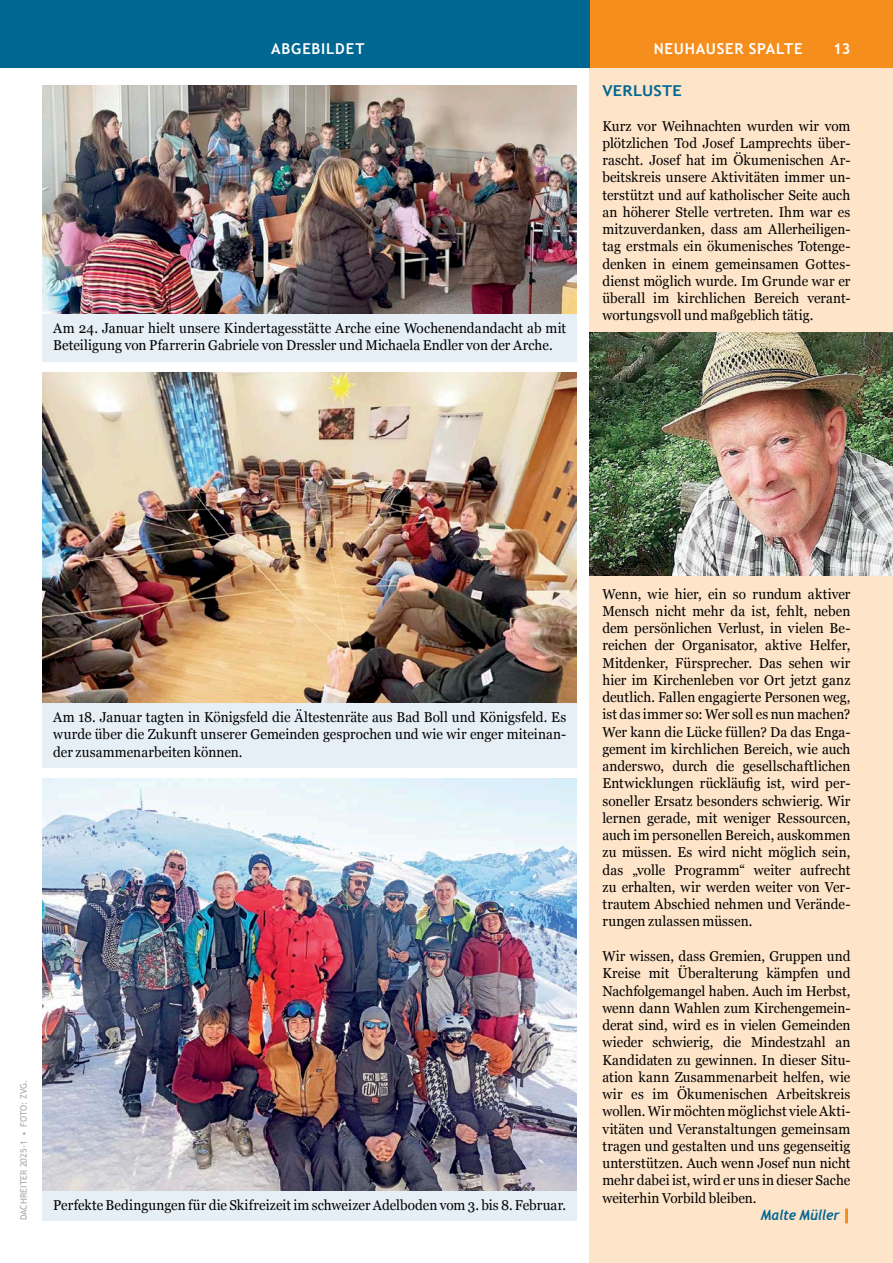
<style>
.page{position:relative;width:893px;height:1263px;background:#fff}
.page>*{position:absolute;margin:0;border:0;box-sizing:border-box;transform-origin:0 0}
.t1{font:700 15px "Trebuchet MS";letter-spacing:.055em;color:#fff}
.t2{font:700 15px "Trebuchet MS";letter-spacing:.015em;color:#006792;scale:1.1 1}
.t3{font:14.25px/17.2px "Georgia";color:#000;text-align:justify;scale:.95 1}
.t4{font:italic 700 14.25px "Trebuchet";letter-spacing:-.015em;color:#006792;scale:.95 1}
.t5{font:9px "Trebuchet MS";letter-spacing:.01em;color:#a7a9ac}
.s1{font-family:"Trebuchet MS";font-style:normal;color:#f68e1d}
</style>
<div class="page">
<div style="left:590px;top:68px;width:303px;height:1195px;background:#fee4c9"></div>
<div style="left:590px;top:0;width:303px;height:68px;background:#f68e1d"></div>
<div style="left:0;top:0;width:590px;height:68px;background:#006792"></div>
<img style="left:590px;top:333px;width:303px;height:242px">
<div style="left:43px;top:1182px;width:534px;height:38px;background:#e7eff6"></div>
<div style="left:43px;top:694px;width:534px;height:73px;background:#e7eff6"></div>
<div style="left:43px;top:305px;width:534px;height:56px;background:#e7eff6"></div>
<div style="left:845px;top:1208px;width:3px;height:15px;border:2px solid #f68e1d"></div>
<img style="left:43px;top:778px;width:534px;height:413px">
<img style="left:43px;top:373px;width:534px;height:329px">
<img style="left:43px;top:85px;width:534px;height:228px">
<p class="t1" style="left:271px;top:39px;width:95px">ABGEBILDET</p>
<p class="t1" style="left:654px;top:39px;width:150px">NEUHAUSER SPALTE</p>
<p class="t2" style="left:602px;top:81px;width:74px">VERLUSTE</p>
<p class="t3" style="left:602px;top:116px;width:263px">Kurz vor Weihnachten wurden wir vom plötzlichen Tod Josef Lamprechts über&shy;rascht. Josef hat im Ökumenischen Ar&shy;beitskreis unsere Aktivitäten immer un&shy;terstützt und auf katholischer Seite auch an höherer Stelle vertreten. Ihm war es mitzuverdanken, dass am Allerheiligen&shy;tag erstmals ein ökumenisches Totenge&shy;denken in einem gemeinsamen Gottes&shy;dienst möglich wurde. Im Grunde war er überall im kirchlichen Bereich verant&shy;wortungsvoll und maßgeblich tätig.</p>
<p class="t1" style="left:833px;top:39px;width:19px">13</p>
<p class="t3" style="left:53px;top:319px;width:542px">Am 24. Januar hielt unsere Kindertagesstätte Arche eine Wochenendandacht ab mit<br>Beteiligung von Pfarrerin Gabriele von Dressler und Michaela Endler von der Arche.</p>
<p class="t3" style="left:53px;top:708px;width:542px">Am 18. Januar tagten in Königsfeld die Ältestenräte aus Bad Boll und Königsfeld. Es wurde über die Zukunft unserer Gemeinden gesprochen und wie wir enger miteinan&shy;der zusammenarbeiten können.</p>
<p class="t5" style="left:18px;top:1220px;width:143px;rotate:-90deg">Dachreiter 2025-1 • foto: zvg.</p>
<p class="t3" style="left:53px;top:1196px;width:542px">Perfekte Bedingungen für die Skifreizeit im schweizer Adelboden vom 3. bis 8. Februar.</p>
<p class="t3" style="left:602px;top:584px;width:263px">Wenn, wie hier, ein so rundum aktiver Mensch nicht mehr da ist, fehlt, neben dem persönlichen Verlust, in vielen Be&shy;reichen der Organisator, aktive Helfer, Mitdenker, Fürsprecher. Das sehen wir hier im Kirchenleben vor Ort jetzt ganz deutlich. Fallen engagierte Personen weg, ist das immer so: Wer soll es nun machen?<br>Wer kann die Lücke füllen? Da das Enga&shy;gement im kirchlichen Bereich, wie auch anderswo, durch die gesellschaftlichen Entwicklungen rückläufig ist, wird per&shy;soneller Ersatz besonders schwierig. Wir lernen gerade, mit weniger Ressourcen, auch im personellen Bereich, auskommen zu müssen. Es wird nicht möglich sein, das „volle Programm“ weiter aufrecht zu erhalten, wir werden weiter von Ver&shy;trautem Abschied nehmen und Verände&shy;rungen zulassen müssen.</p>
<p class="t3" style="left:602px;top:947px;width:263px">Wir wissen, dass Gremien, Gruppen und Kreise mit Überalterung kämpfen und Nachfolgemangel haben. Auch im Herbst, wenn dann Wahlen zum Kirchengemein&shy;derat sind, wird es in vielen Gemeinden wieder schwierig, die Mindestzahl an Kandidaten zu gewinnen. In dieser Situ&shy;ation kann Zusammenarbeit helfen, wie wir es im Ökumenischen Arbeitskreis wollen. Wir möchten möglichst viele Akti&shy;vitäten und Veranstaltungen gemeinsam tragen und gestalten und uns gegenseitig unterstützen. Auch wenn Josef nun nicht mehr dabei ist, wird er uns in dieser Sache weiterhin Vorbild bleiben.</p>
<p class="t4" style="left:761px;top:1206px;width:96px">Malte Müller <span class="s1">|</span></p>
</div>
